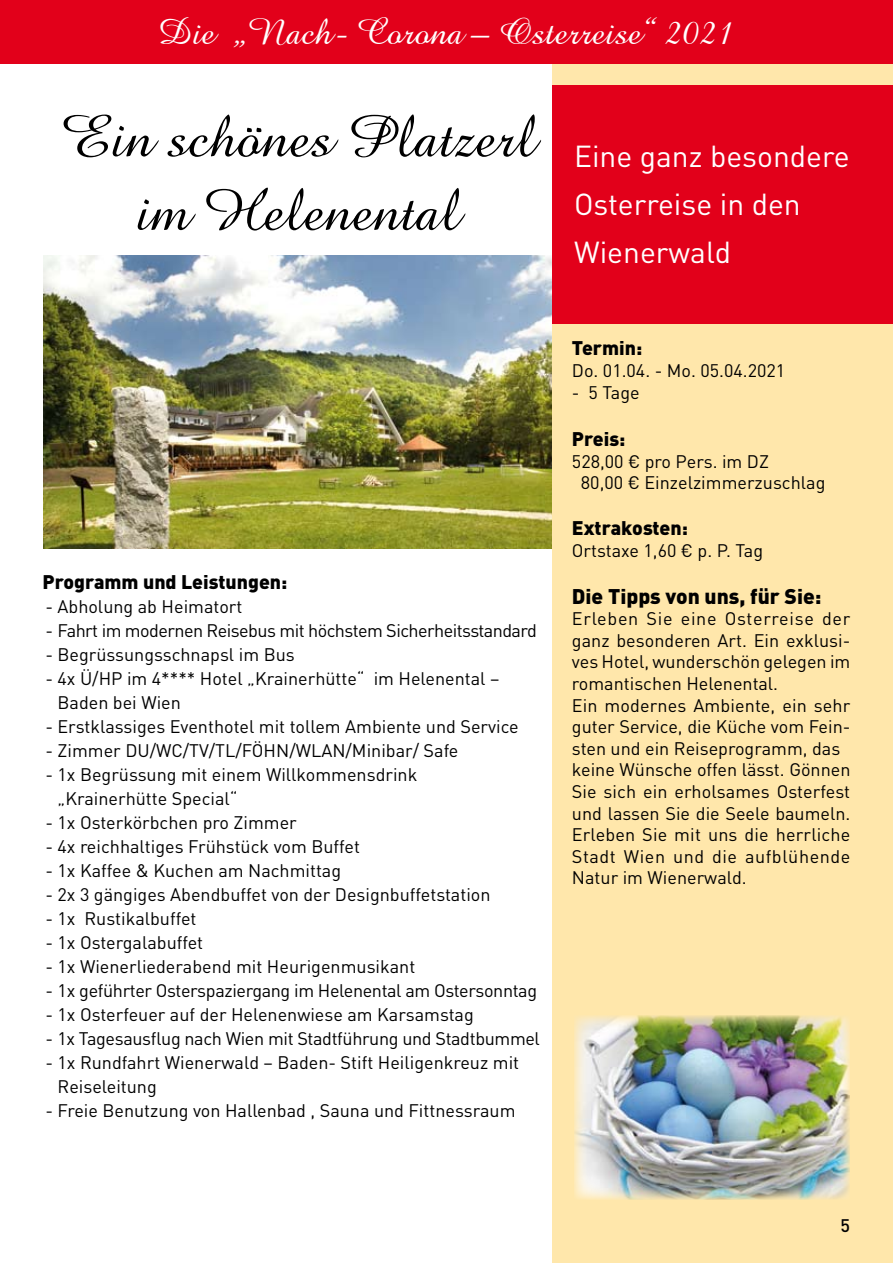
<style>
.page{position:relative;width:893px;height:1263px;background:#fff}
.page>*{position:absolute;margin:0;border:0;box-sizing:border-box;transform-origin:0 0}
.t1{font:60px/73.5px "Amazone BT";color:#000;text-align:center}
.t2{font:37.5px "Amazone BT";color:#fff}
.t3{font:30px/48px "DIN Pro";color:#fff}
.t4{font:900 21px "DIN Pro";color:#000}
.t5{font:900 19.5px "DIN Pro";color:#000}
.t6{font:18px/21.6px "DIN Pro";color:#000}
.t7{font:18px "DIN Pro";letter-spacing:-.02em;color:#000}
.t8{font:18px "DIN Pro";letter-spacing:-.03em;color:#000}
.t9{font:500 18px "DIN Pro";color:#000}
</style>
<div class="page">
<img style="left:44px;top:255px;width:509px;height:294px">
<div style="left:553px;top:64px;width:340px;height:1199px;background:#ffe7ab"></div>
<div style="left:0;top:0;width:893px;height:64px;background:#e2001a"></div>
<div style="left:553px;top:85px;width:340px;height:238px;background:#e2001a"></div>
<img style="left:574px;top:1015px;width:276px;height:184px">
<h2 class="t2" style="left:158px;top:10px;width:578px">Die „Nach- Corona – Osterreise“ 2021</h2>
<h1 class="t1" style="left:61px;top:101px;width:476px">Ein schönes Platzerl im Helenental</h1>
<h3 class="t3" style="left:574px;top:131px;width:277px">Eine ganz besondere<br>Osterreise in den<br>Wienerwald</h3>
<p class="t5" style="left:43px;top:569px;width:246px">Programm und Leistungen:</p>
<p class="t6" style="left:46px;top:595px;width:198px">- Abholung ab Heimatort</p>
<p class="t8" style="left:46px;top:618px;width:493px">- Fahrt im modernen Reisebus mit höchstem Sicherheitsstandard</p>
<p class="t6" style="left:46px;top:643px;width:251px">- Begrüssungsschnapsl im Bus</p>
<p class="t6" style="left:58px;top:666px;width:443px;line-height:24px;text-indent:-12px">- 4x Ü/HP im 4**** Hotel „Krainerhütte“ im Helenental –<br>Baden bei Wien</p>
<p class="t6" style="left:46px;top:715px;width:475px">- Erstklassiges Eventhotel mit tollem Ambiente und Service</p>
<p class="t6" style="left:46px;top:739px;width:414px">- Zimmer DU/WC/TV/TL/FÖHN/WLAN/Minibar/ Safe</p>
<p class="t6" style="left:58px;top:762px;width:361px;line-height:24px;text-indent:-12px">- 1x Begrüssung mit einem Willkommensdrink „Krainerhütte Special“</p>
<p class="t6" style="left:46px;top:811px;width:253px">- 1x Osterkörbchen pro Zimmer</p>
<p class="t6" style="left:46px;top:835px;width:316px">- 4x reichhaltiges Frühstück vom Buffet</p>
<p class="t6" style="left:46px;top:859px;width:297px">- 1x Kaffee &amp; Kuchen am Nachmittag</p>
<p class="t6" style="left:46px;top:883px;width:447px">- 2x 3 gängiges Abendbuffet von der Designbuffetstation</p>
<p class="t6" style="left:46px;top:907px;width:153px">- 1x Rustikalbuffet</p>
<p class="t6" style="left:46px;top:931px;width:159px">- 1x Ostergalabuffet</p>
<p class="t6" style="left:46px;top:955px;width:371px">- 1x Wienerliederabend mit Heurigenmusikant</p>
<p class="t7" style="left:46px;top:978px;width:493px">- 1x geführter Osterspaziergang im Helenental am Ostersonntag</p>
<p class="t6" style="left:46px;top:1003px;width:430px">- 1x Osterfeuer auf der Helenenwiese am Karsamstag</p>
<p class="t7" style="left:46px;top:1026px;width:496px">- 1x Tagesausflug nach Wien mit Stadtführung und Stadtbummel</p>
<p class="t6" style="left:58px;top:1050px;width:463px;line-height:24px;text-indent:-12px">- 1x Rundfahrt Wienerwald – Baden- Stift Heiligenkreuz mit<br>Reiseleitung</p>
<p class="t6" style="left:46px;top:1099px;width:471px">- Freie Benutzung von Hallenbad , Sauna und Fittnessraum</p>
<p class="t5" style="left:572px;top:335px;width:72px">Termin:</p>
<p class="t6" style="left:572px;top:359px;width:215px">Do. 01.04. - Mo. 05.04.2021</p>
<p class="t6" style="left:572px;top:381px;width:69px">- 5 Tage</p>
<p class="t5" style="left:572px;top:426px;width:55px">Preis:</p>
<p class="t6" style="left:581px;top:450px;width:246px;text-indent:-9px">528,00 € pro Pers. im DZ<br>80,00 € Einzelzimmerzuschlag</p>
<p class="t5" style="left:572px;top:515px;width:118px">Extrakosten:</p>
<p class="t6" style="left:572px;top:539px;width:193px">Ortstaxe 1,60 € p. P. Tag</p>
<p class="t4" style="left:572px;top:582px;width:251px">Die Tipps von uns, für Sie:</p>
<p class="t6" style="left:572px;top:607px;width:280px">Erleben Sie eine Osterreise der ganz besonderen Art. Ein exklusi&shy;ves Hotel, wunderschön gelegen im romantischen Helenental.<br>Ein modernes Ambiente, ein sehr guter Service, die Küche vom Fein&shy;sten und ein Reiseprogramm, das keine Wünsche offen lässt. Gönnen<br>Sie sich ein erholsames Osterfest und lassen Sie die Seele baumeln.<br>Erleben Sie mit uns die herrliche<br>Stadt Wien und die aufblühende<br>Natur im Wienerwald.</p>
<p class="t9" style="left:841px;top:1214px;width:11px">5</p>
</div>
